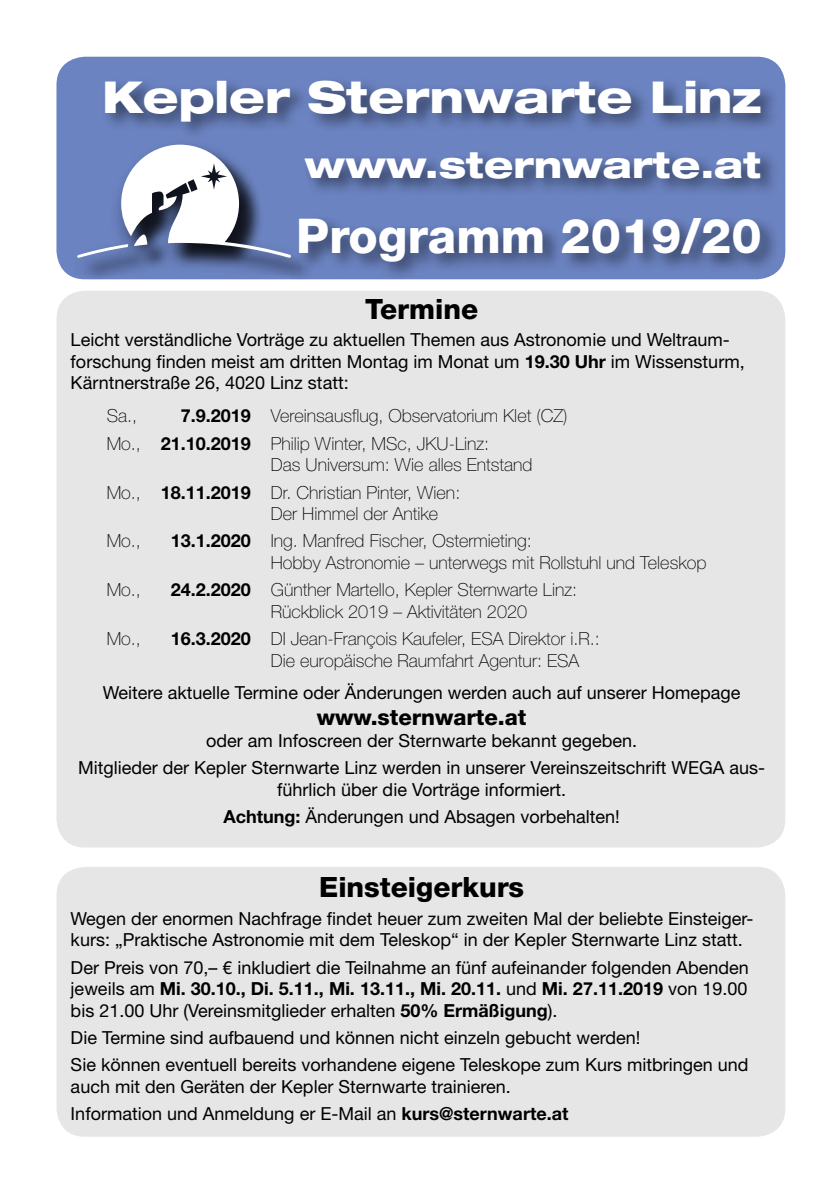
<style>
.page{position:relative;width:840px;height:1191px;background:#fff}
.page>*{position:absolute;margin:0;border:0;box-sizing:border-box;transform-origin:0 0}
.t1{font:800 48px "Helvetica Neue";color:#fff}
.t2{font:800 expanded 44px "Helvetica Neue";color:#fff}
.t3{font:800 expanded 36px "Helvetica Neue";color:#fff}
.t4{font:800 28px "Helvetica Neue";color:#000}
.t5{font:800 22px "Helvetica Neue";color:#000}
.t6{font:18px/21.6px "Helvetica Neue";color:#000}
.t7{font:100 18px/21.6px "Helvetica Neue";color:#000}
.s1{font-weight:700}
</style>
<div class="page">
<div style="left:56px;top:867px;width:728px;height:269px;background:#e6e6e6;border-radius:28px"></div>
<div style="left:56px;top:57px;width:728px;height:222px;background:#6b83c1;border-radius:28px"></div>
<div style="left:56px;top:291px;width:728px;height:556px;background:#e6e6e6;border-radius:28px"></div>
<div style="left:74px;top:140px;width:226px;height:135px;background:#000;opacity:.5"></div>
<svg style="left:77px;top:145px;width:24px;height:113px"></svg>
<div style="left:101px;top:77px;width:679px;height:205px;background:#000;opacity:.5"></div>
<h2 class="t2" style="left:102px;top:69px;width:660px">Kepler Sternwarte Linz</h2>
<h3 class="t3" style="left:304px;top:142px;width:458px">www.sternwarte.at</h3>
<h1 class="t1" style="left:296px;top:207px;width:467px">Programm 2019/20</h1>
<h3 class="t4" style="left:365px;top:292px;width:115px">Termine</h3>
<p class="t6" style="left:71px;top:329px;width:675px">Leicht verständliche Vorträge zu aktuellen Themen aus Astronomie und Weltraum&shy;forschung finden meist am dritten Montag im Monat um <span class="s1">19.30 Uhr</span> im Wissensturm,<br>Kärntnerstraße 26, 4020 Linz statt:</p>
<p class="t7" style="left:107px;top:405px;width:32px">Sa.,</p>
<p class="t7" style="left:107px;top:402px;width:462px;line-height:27.2px;text-indent:74px"><span class="s1">7.9.2019</span> Vereinsausflug, Observatorium Klet (CZ)<br>Mo., <span class="s1">21.10.2019</span> Philip Winter, MSc, JKU-Linz:</p>
<p class="t7" style="left:107px;top:451px;width:427px;line-height:27.2px;text-indent:164px">Das Universum: Wie alles Entstand<br>Mo., <span class="s1">18.11.2019</span> Dr. Christian Pinter, Wien:</p>
<p class="t7" style="left:271px;top:503px;width:169px">Der Himmel der Antike</p>
<p class="t7" style="left:107px;top:530px;width:36px">Mo.,</p>
<p class="t7" style="left:271px;top:530px;width:437px;text-indent:-100px"><span class="s1">13.1.2020</span> Ing. Manfred Fischer, Ostermieting:<br>Hobby Astronomie – unterwegs mit Rollstuhl und Teleskop</p>
<p class="t7" style="left:107px;top:579px;width:36px">Mo.,</p>
<p class="t7" style="left:271px;top:579px;width:307px;text-indent:-100px"><span class="s1">24.2.2020</span> Günther Martello, Kepler Sternwarte Linz:<br>Rückblick 2019 – Aktivitäten 2020</p>
<p class="t7" style="left:107px;top:628px;width:36px">Mo.,</p>
<p class="t7" style="left:271px;top:628px;width:330px;text-indent:-100px"><span class="s1">16.3.2020</span> DI Jean-François Kaufeler, ESA Direktor i.R.:<br>Die europäische Raumfahrt Agentur: ESA</p>
<p class="t6" style="left:103px;top:681px;width:639px">Weitere aktuelle Termine oder Änderungen werden auch auf unserer Homepage</p>
<p class="t5" style="left:316px;top:704px;width:211px">www.sternwarte.at</p>
<p class="t6" style="left:78px;top:726px;width:688px;line-height:27.2px;text-align:center">oder am Infoscreen der Sternwarte bekannt gegeben.<br>Mitglieder der Kepler Sternwarte Linz werden in unserer Vereinszeitschrift WEGA aus-</p>
<p class="t6" style="left:223px;top:775px;width:398px;line-height:27.2px;text-align:center">führlich über die Vorträge informiert.<br><span class="s1">Achtung:</span> Änderungen und Absagen vorbehalten!</p>
<h3 class="t4" style="left:319px;top:870px;width:206px">Einsteigerkurs</h3>
<p class="t6" style="left:71px;top:907px;width:684px">Wegen der enormen Nachfrage findet heuer zum zweiten Mal der beliebte Einsteiger&shy;kurs: „Praktische Astronomie mit dem Teleskop“ in der Kepler Sternwarte Linz statt.</p>
<p class="t6" style="left:71px;top:956px;width:679px;text-align:justify">Der Preis von 70,– € inkludiert die Teilnahme an fünf aufeinander folgenden Abenden jeweils am <span class="s1">Mi. 30.10., Di. 5.11., Mi. 13.11., Mi. 20.11.</span> und <span class="s1">Mi. 27.11.2019</span> von 19.00 bis 21.00 Uhr (Vereinsmitglieder erhalten <span class="s1">50% Ermäßigung</span>).</p>
<p class="t6" style="left:71px;top:1023px;width:679px;line-height:27.2px">Die Termine sind aufbauend und können nicht einzeln gebucht werden!<br>Sie können eventuell bereits vorhandene eigene Teleskope zum Kurs mitbringen und</p>
<p class="t6" style="left:71px;top:1072px;width:499px;line-height:27.2px">auch mit den Geräten der Kepler Sternwarte trainieren.<br>Information und Anmeldung er E-Mail an <span class="s1">kurs@sternwarte.at</span></p>
</div>
